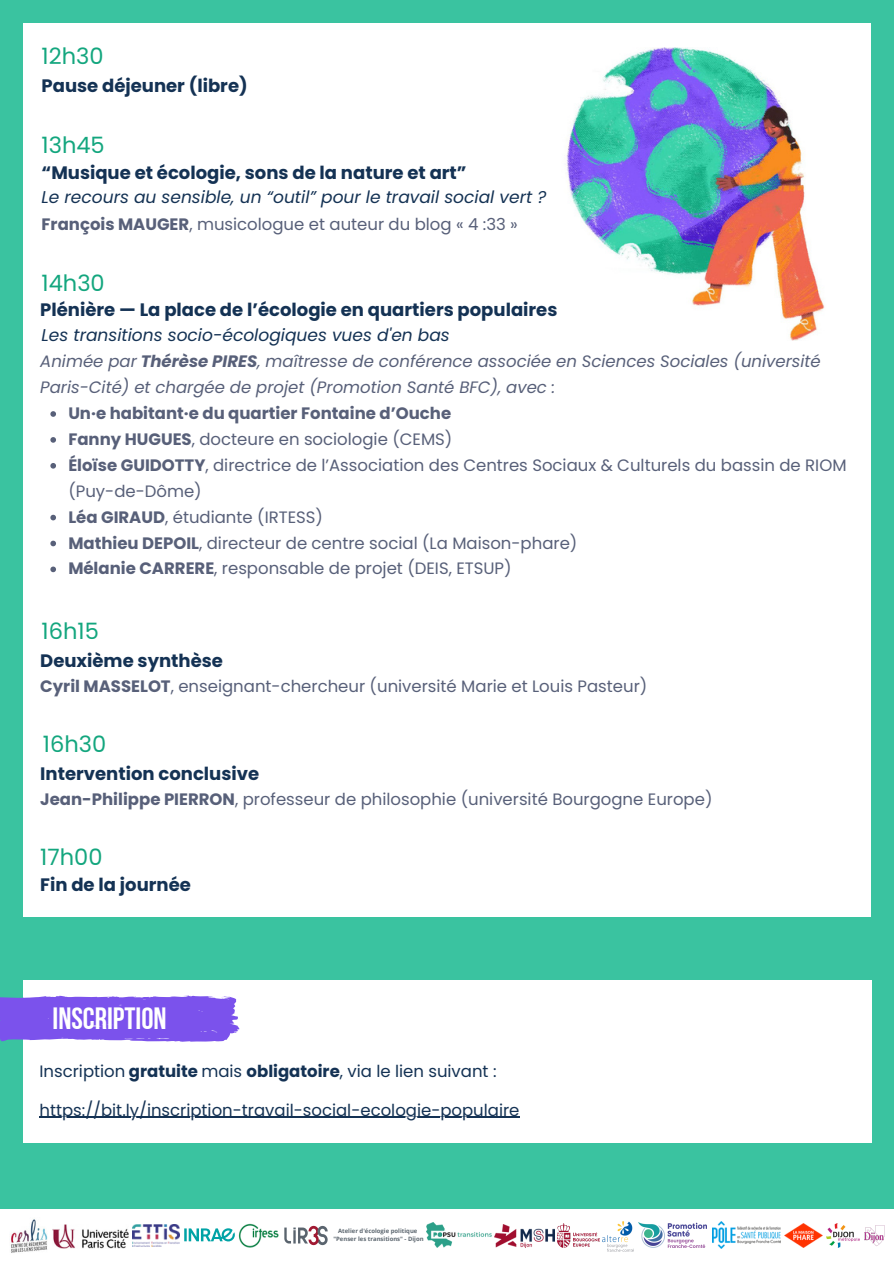
<style>
.page{position:relative;width:894px;height:1264px;background:#fff}
.page>*{position:absolute;margin:0;border:0;box-sizing:border-box;transform-origin:0 0}
.t1{font:30.75px "Bebas Neue Cyrillic";color:#fff}
.t2{font:22.5px "Poppins";color:#13a67e}
.t3{font:700 18px "Poppins";color:#143254}
.t4{font:italic 17.1px "Poppins";color:#143254}
.t5{font:16.5px/26px "Poppins";color:#586079}
.t6{font:italic 16.5px/26px "Poppins";color:#586079}
.t7{font:16.5px "Poppins";color:#143254}
.t8{font:700 16.5px "Poppins";color:#586079}
.t9{font:700 6px "Open Sans";color:#5c666f}
.s1{font-weight:700}
</style>
<div class="page">
<div style="left:0;top:0;width:893px;height:1263px;background:#3ac3a0"></div>
<div style="left:23px;top:23px;width:847px;height:894px;background:#fff"></div>
<svg style="left:50px;top:411px;width:6px;height:6px"></svg>
<svg style="left:50px;top:437px;width:6px;height:5px"></svg>
<svg style="left:50px;top:463px;width:6px;height:5px"></svg>
<svg style="left:50px;top:515px;width:6px;height:5px"></svg>
<svg style="left:50px;top:540px;width:6px;height:6px"></svg>
<svg style="left:50px;top:566px;width:6px;height:6px"></svg>
<img style="left:566px;top:47px;width:259px;height:293px">
<div style="left:23px;top:980px;width:847px;height:162px;background:#fff"></div>
<svg style="left:0;top:995px;width:239px;height:47px"></svg>
<hr style="left:40px;top:1116px;width:479px;height:1px;background:#143254">
<div style="left:0;top:1209px;width:893px;height:54px;background:#fff"></div>
<img style="left:784px;top:1223px;width:38px;height:24px">
<img style="left:11px;top:1219px;width:37px;height:34px">
<img style="left:52px;top:1224px;width:76px;height:23px">
<img style="left:238px;top:1223px;width:40px;height:24px">
<img style="left:602px;top:1221px;width:31px;height:30px">
<img style="left:638px;top:1222px;width:68px;height:25px">
<img style="left:712px;top:1221px;width:68px;height:26px">
<img style="left:826px;top:1223px;width:33px;height:24px">
<img style="left:864px;top:1225px;width:21px;height:21px">
<img style="left:284px;top:1225px;width:44px;height:21px">
<img style="left:557px;top:1223px;width:42px;height:24px">
<img style="left:426px;top:1222px;width:66px;height:25px">
<img style="left:494px;top:1224px;width:60px;height:22px">
<svg style="left:184px;top:1228px;width:51px;height:13px"></svg>
<img style="left:132px;top:1224px;width:47px;height:22px">
<h2 class="t2" style="left:42px;top:40px;width:63px">12h30</h2>
<h3 class="t3" style="left:42px;top:73px;width:207px">Pause déjeuner (libre)</h3>
<h4 class="t2" style="left:42px;top:129px;width:65px">13h45</h4>
<h4 class="t3" style="left:42px;top:160px;width:426px">“Musique et écologie, sons de la nature et art”</h4>
<h3 class="t4" style="left:42px;top:185px;width:506px">Le recours au sensible, un “outil” pour le travail social vert ?</h3>
<p class="t5" style="left:42px;top:211px;width:477px"><span class="s1">François MAUGER</span>, musicologue et auteur du blog « 4 :33 »</p>
<p class="t2" style="left:42px;top:267px;width:65px">14h30</p>
<h3 class="t3" style="left:40px;top:297px;width:518px">Plénière — La place de l’écologie en quartiers populaires</h3>
<p class="t4" style="left:42px;top:322px;width:409px">Les transitions socio-écologiques vues d'en bas</p>
<h2 class="t6" style="left:40px;top:348px;width:781px">Animée par <span class="s1">Thérèse PIRES</span>, maîtresse de conférence associée en Sciences Sociales (université<br>Paris-Cité) et chargée de projet (Promotion Santé BFC), avec :</h2>
<p class="t8" style="left:68px;top:402px;width:384px">Un·e habitant·e du quartier Fontaine d’Ouche</p>
<h3 class="t5" style="left:68px;top:426px;width:385px"><span class="s1">Fanny HUGUES</span>, docteure en sociologie (CEMS)</h3>
<h2 class="t5" style="left:68px;top:452px;width:779px"><span class="s1">Éloïse GUIDOTTY</span>, directrice de l’Association des Centres Sociaux &amp; Culturels du bassin de RIOM (Puy-de-Dôme)</h2>
<h3 class="t5" style="left:68px;top:504px;width:256px"><span class="s1">Léa GIRAUD</span>, étudiante (IRTESS)</h3>
<h4 class="t5" style="left:68px;top:530px;width:510px"><span class="s1">Mathieu DEPOIL</span>, directeur de centre social (La Maison-phare)</h4>
<h4 class="t5" style="left:68px;top:555px;width:444px"><span class="s1">Mélanie CARRERE</span>, responsable de projet (DEIS, ETSUP)</h4>
<h2 class="t2" style="left:42px;top:615px;width:59px">16h15</h2>
<h3 class="t3" style="left:40px;top:647px;width:184px">Deuxième synthèse</h3>
<h4 class="t5" style="left:40px;top:673px;width:608px"><span class="s1">Cyril MASSELOT</span>, enseignant-chercheur (université Marie et Louis Pasteur)</h4>
<h4 class="t2" style="left:43px;top:728px;width:65px">16h30</h4>
<h2 class="t3" style="left:40px;top:760px;width:220px">Intervention conclusive</h2>
<p class="t5" style="left:40px;top:786px;width:673px"><span class="s1">Jean-Philippe PIERRON</span>, professeur de philosophie (université Bourgogne Europe)</p>
<p class="t2" style="left:40px;top:841px;width:64px">17h00</p>
<p class="t3" style="left:40px;top:872px;width:152px">Fin de la journée</p>
<p class="t1" style="left:52px;top:1006px;width:116px">INSCRIPTION</p>
<h4 class="t7" style="left:40px;top:1060px;width:458px">Inscription <span class="s1">gratuite</span> mais <span class="s1">obligatoire</span>, via le lien suivant :</h4>
<h4 class="t7" style="left:40px;top:1098px;width:481px">https://bit.ly/inscription-travail-social-ecologie-populaire</h4>
<h1 class="t9" style="left:338px;top:1226px;width:81px">Atelier d'écologie politique</h1>
<p class="t9" style="left:333px;top:1234px;width:92px">"Penser les transitions" - Dijon</p>
</div>
